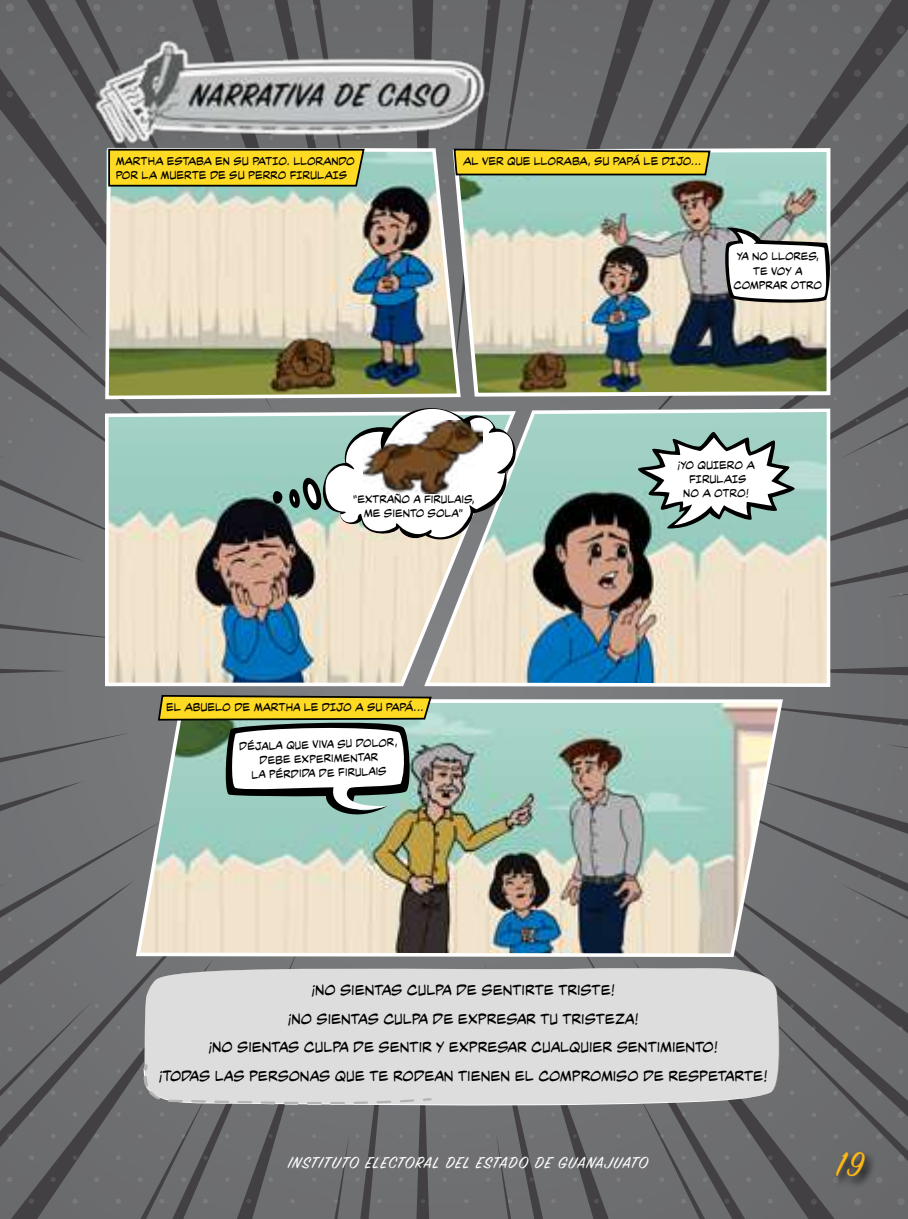
<style>
.page{position:relative;width:908px;height:1219px;background:#fff}
.page>*{position:absolute;margin:0;border:0;box-sizing:border-box;transform-origin:0 0}
.t1{font:38px "Sign Painter House Script";color:#fdb714}
.t2{font:18.8px/28.6px "Might Makes Right BB";color:#000;text-align:center}
.t3{font:18px "Sign Painter House Script";letter-spacing:.06em;color:#fff}
.t4{font:14.2px/14.2px "Might Makes Right BB";color:#000;text-align:center}
</style>
<div class="page">
<div style="left:0;top:0;width:907px;height:1219px;background:#717275"></div>
<svg style="left:0;top:669px;width:61px;height:4px"></svg>
<svg style="left:0;top:624px;width:103px;height:14px"></svg>
<svg style="left:831px;top:667px;width:76px;height:15px"></svg>
<svg style="left:784px;top:708px;width:123px;height:18px"></svg>
<svg style="left:878px;top:745px;width:29px;height:3px"></svg>
<svg style="left:487px;top:1107px;width:121px;height:112px"></svg>
<svg style="left:639px;top:787px;width:268px;height:432px"></svg>
<svg style="left:832px;top:1149px;width:43px;height:39px"></svg>
<svg style="left:433px;top:962px;width:351px;height:145px"></svg>
<div style="left:433px;top:968px;width:346px;height:136px;background:#ddd"></div>
<svg style="left:103px;top:618px;width:318px;height:70px;background:#b4c1c1"></svg>
<svg style="left:421px;top:618px;width:410px;height:71px;background:#b6c0be"></svg>
<img style="left:433px;top:697px;width:351px;height:262px">
<img style="left:0;top:0;width:907px;height:618px">
<svg style="left:0;top:694px;width:433px;height:525px"></svg>
<img style="left:363px;top:421px;width:119px;height:73px">
<p class="t4" style="left:116px;top:154px;width:240px;text-align:left">MARTHA ESTABA EN SU PATIO. LLORANDO<br>POR LA MUERTE DE SU PERRO FIRULAIS</p>
<p class="t4" style="left:463px;top:154px;width:240px">AL VER QUE LLORABA, SU PAPÁ LE DIJO...</p>
<p class="t4" style="left:733px;top:249px;width:90px">YA NO LLORES,<br>TE VOY A<br>COMPRAR OTRO</p>
<p class="t4" style="left:352px;top:492px;width:123px">“EXTRAÑO A FIRULAIS,<br>ME SIENTO SOLA”</p>
<p class="t4" style="left:166px;top:700px;width:259px">EL ABUELO DE MARTHA LE DIJO A SU PAPÁ...</p>
<p class="t4" style="left:239px;top:740px;width:160px;rotate:-2deg">DÉJALA QUE VIVA SU DOLOR,<br>DEBE EXPERIMENTAR<br>LA PÉRDIDA DE FIRULAIS</p>
<p class="t4" style="left:677px;top:458px;width:79px">¡YO QUIERO A<br>FIRULAIS<br>NO A OTRO!</p>
<h2 class="t2" style="left:159px;top:976px;width:610px">¡NO SIENTAS CULPA DE SENTIRTE TRISTE!<br>¡NO SIENTAS CULPA DE EXPRESAR TU TRISTEZA!<br>¡NO SIENTAS CULPA DE SENTIR Y EXPRESAR CUALQUIER SENTIMIENTO!<br>¡TODAS LAS PERSONAS QUE TE RODEAN TIENEN EL COMPROMISO DE RESPETARTE!</h2>
<p class="t3" style="left:288px;top:1151px;width:361px">INSTITUTO ELECTORAL DEL ESTADO DE GUANAJUATO</p>
<h1 class="t1" style="left:836px;top:1141px;width:28px">19</h1>
</div>
